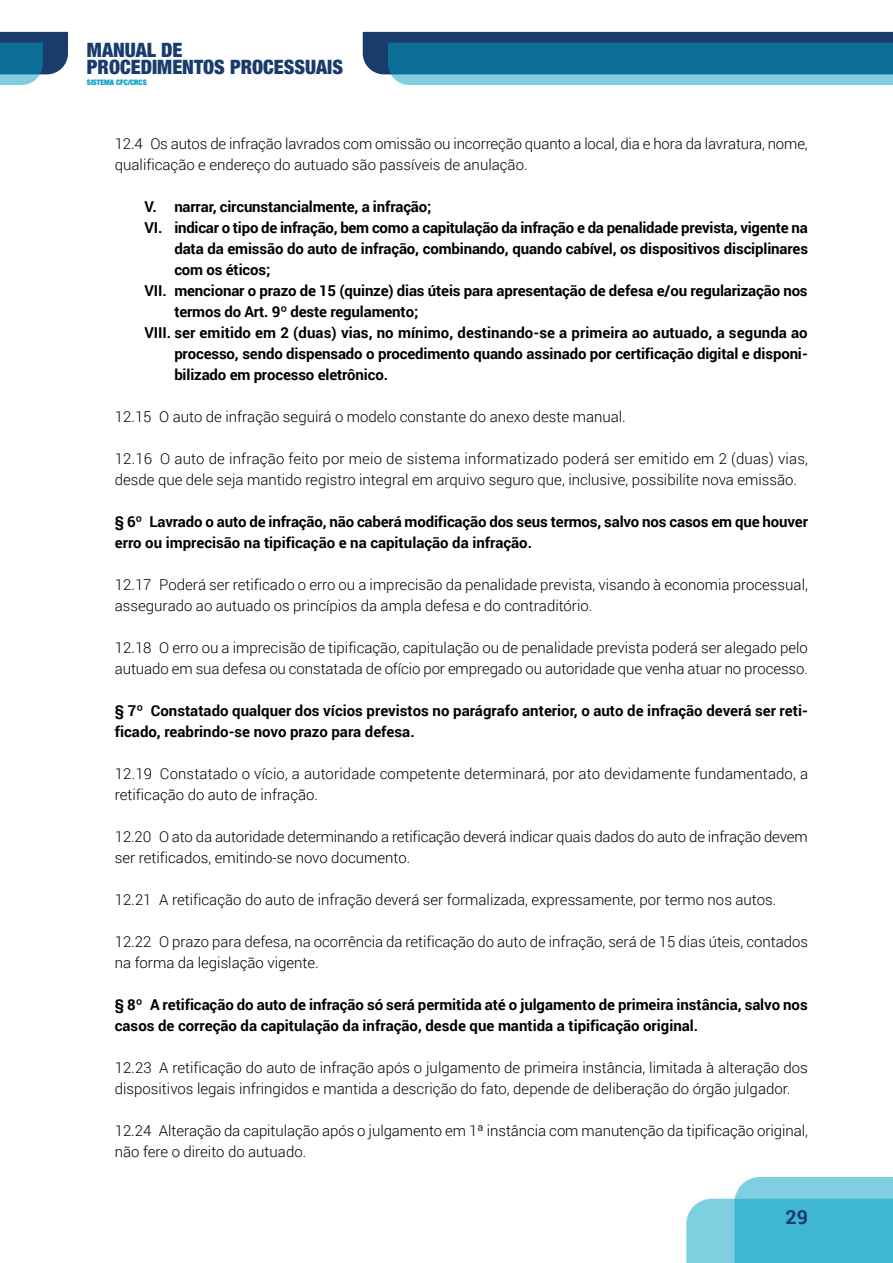
<style>
.page{position:relative;width:893px;height:1263px;background:#fff}
.page>*{position:absolute;margin:0;border:0;box-sizing:border-box;transform-origin:0 0}
.t1{font:900 condensed 19.95px/17.7px "Helvetica Neue LT Std";color:#193c6c}
.t2{font:700 19.5px "Roboto";color:#193c6c}
.MIOLO_texto_geral{font:300 15px/21px "Roboto";color:#000}
.MIOLO_romanos{font:700 15px/21px "Roboto";letter-spacing:-.01em;color:#000;text-align:justify}
.MIOLO_texto_geral-2{font:700 15px/21px "Roboto";color:#000}
.t3{font:900 condensed 7.65px "Helvetica Neue LT Std";letter-spacing:-.005em;color:#009fc4}
</style>
<div class="page">
<svg style="left:686px;top:1177px;width:207px;height:86px;background:#65c4da"></svg>
<svg style="left:363px;top:32px;width:530px;height:53px;background:#28769c"></svg>
<svg style="left:0;top:32px;width:68px;height:53px;background:#3b759a"></svg>
<h1 class="t1" style="left:87px;top:40px;width:258px">MANUAL DE<br>PROCEDIMENTOS PROCESSUAIS</h1>
<p class="t3" style="left:87px;top:78px;width:61px">SISTEMA CFC/CRCS</p>
<p class="MIOLO_texto_geral" style="left:115px;top:132px;width:694px">12.4 Os autos de infração lavrados com omissão ou incorreção quanto a local, dia e hora da lavratura, nome, qualificação e endereço do autuado são passíveis de anulação.</p>
<p class="MIOLO_romanos" style="left:145px;top:195px;width:288px">V. narrar, circunstancialmente, a infração;</p>
<p class="MIOLO_romanos" style="left:174px;top:216px;width:635px;text-indent:-30px">VI. indicar o tipo de infração, bem como a capitulação da infração e da penalidade prevista, vigente na data da emissão do auto de infração, combinando, quando cabível, os dispositivos disciplinares com os éticos;</p>
<p class="MIOLO_romanos" style="left:174px;top:279px;width:635px;text-indent:-30px">VII. mencionar o prazo de 15 (quinze) dias úteis para apresentação de defesa e/ou regularização nos termos do Art. 9º deste regulamento;</p>
<p class="MIOLO_romanos" style="left:174px;top:321px;width:635px;text-indent:-30px">VIII. ser emitido em 2 (duas) vias, no mínimo, destinando-se a primeira ao autuado, a segunda ao processo, sendo dispensado o procedimento quando assinado por certificação digital e disponi&shy;bilizado em processo eletrônico.</p>
<p class="MIOLO_texto_geral" style="left:115px;top:405px;width:513px">12.15 O auto de infração seguirá o modelo constante do anexo deste manual.</p>
<p class="MIOLO_texto_geral" style="left:115px;top:447px;width:695px">12.16 O auto de infração feito por meio de sistema informatizado poderá ser emitido em 2 (duas) vias, desde que dele seja mantido registro integral em arquivo seguro que, inclusive, possibilite nova emissão.</p>
<p class="MIOLO_texto_geral-2" style="left:115px;top:510px;width:695px">§ 6º Lavrado o auto de infração, não caberá modificação dos seus termos, salvo nos casos em que houver erro ou imprecisão na tipificação e na capitulação da infração.</p>
<p class="MIOLO_texto_geral" style="left:115px;top:573px;width:695px">12.17 Poderá ser retificado o erro ou a imprecisão da penalidade prevista, visando à economia processual, assegurado ao autuado os princípios da ampla defesa e do contraditório.</p>
<p class="MIOLO_texto_geral" style="left:115px;top:636px;width:695px">12.18 O erro ou a imprecisão de tipificação, capitulação ou de penalidade prevista poderá ser alegado pelo autuado em sua defesa ou constatada de ofício por empregado ou autoridade que venha atuar no processo.</p>
<p class="MIOLO_texto_geral-2" style="left:115px;top:699px;width:695px">§ 7º Constatado qualquer dos vícios previstos no parágrafo anterior, o auto de infração deverá ser reti&shy;ficado, reabrindo-se novo prazo para defesa.</p>
<p class="MIOLO_texto_geral" style="left:115px;top:762px;width:695px">12.19 Constatado o vício, a autoridade competente determinará, por ato devidamente fundamentado, a retificação do auto de infração.</p>
<p class="MIOLO_texto_geral" style="left:115px;top:825px;width:694px">12.20 O ato da autoridade determinando a retificação deverá indicar quais dados do auto de infração devem ser retificados, emitindo-se novo documento.</p>
<p class="MIOLO_texto_geral" style="left:115px;top:888px;width:663px">12.21 A retificação do auto de infração deverá ser formalizada, expressamente, por termo nos autos.</p>
<p class="MIOLO_texto_geral" style="left:115px;top:930px;width:695px">12.22 O prazo para defesa, na ocorrência da retificação do auto de infração, será de 15 dias úteis, contados na forma da legislação vigente.</p>
<p class="MIOLO_texto_geral-2" style="left:115px;top:993px;width:694px">§ 8º A retificação do auto de infração só será permitida até o julgamento de primeira instância, salvo nos casos de correção da capitulação da infração, desde que mantida a tipificação original.</p>
<p class="MIOLO_texto_geral" style="left:115px;top:1056px;width:694px">12.23 A retificação do auto de infração após o julgamento de primeira instância, limitada à alteração dos dispositivos legais infringidos e mantida a descrição do fato, depende de deliberação do órgão julgador.</p>
<p class="MIOLO_texto_geral" style="left:115px;top:1119px;width:695px">12.24 Alteração da capitulação após o julgamento em 1ª instância com manutenção da tipificação original, não fere o direito do autuado.</p>
<h2 class="t2" style="left:785px;top:1203px;width:24px">29</h2>
</div>
